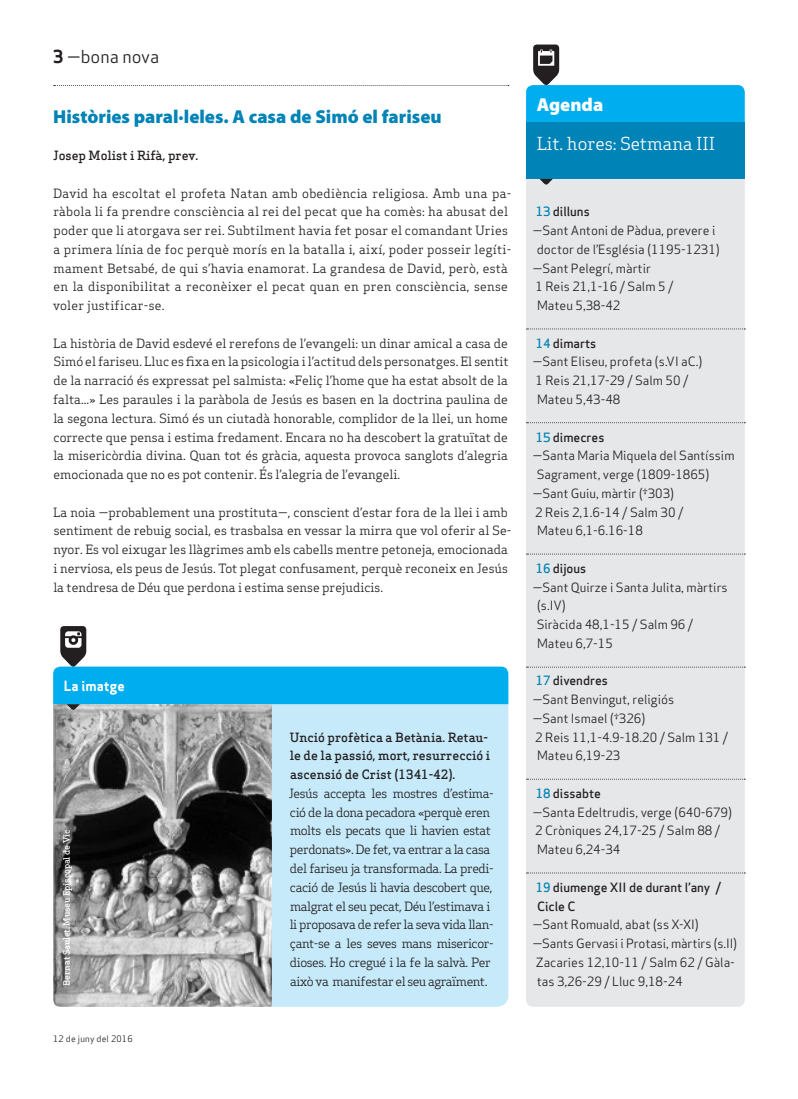
<style>
.page{position:relative;width:798px;height:1099px;background:#fff}
.page>*{position:absolute;margin:0;border:0;box-sizing:border-box;transform-origin:0 0}
.Titular_Petit{font:900 18.75px "Myriad Pro";color:#0083b6}
.Titular_Secció{font:900 18.75px "Myriad Pro";color:#fff}
.Subtitol_Secció{font:17.5px "Apex Serif";color:#fff}
.Capçalera{font:17.5px "Apex Sans Book T";color:#231f20}
.Titular_Secció_Petit{font:13.75px "Apex Sans Bold T";color:#fff}
.Text_General{font:12.5px/18.8px "Apex Serif";color:#231f20;text-align:justify}
.Text_General-2{font:12.5px/18.8px "Apex Sans Book T";color:#231f20}
.Text_General-3{font:12.5px/18.8px "Apex Serif";letter-spacing:.02em;color:#231f20}
.Text_General-4{font:12.5px/18.8px "Apex Serif";letter-spacing:-.035em;color:#231f20}
.Text_General-5{font:12.5px/18.8px "Apex Sans Medium T";color:#231f20}
.Text_General-6{font:500 12.5px/18.8px "Apex Serif";color:#231f20}
.Autors{font:500 12.5px "Apex Serif";color:#231f20}
.Peus_fotos{font:500 8.75px "Apex Serif";letter-spacing:-.015em;color:#fff}
.Data_Peu{font:8.75px "Apex Sans Book T";letter-spacing:.02em;color:#231f20}
.s1{font-family:"Apex Sans Bold T"}
.s2{color:#0083b6}
</style>
<div class="page">
<div style="left:526px;top:179px;width:218px;height:827px;background:#e6e7e9"></div>
<svg style="left:526px;top:328px;width:219px;height:1px"></svg>
<svg style="left:526px;top:553px;width:219px;height:1px"></svg>
<svg style="left:526px;top:666px;width:219px;height:1px"></svg>
<svg style="left:526px;top:422px;width:219px;height:1px"></svg>
<svg style="left:526px;top:778px;width:219px;height:1px"></svg>
<svg style="left:526px;top:872px;width:219px;height:1px"></svg>
<svg style="left:54px;top:85px;width:454px;height:1px"></svg>
<div style="left:526px;top:123px;width:218px;height:56px;background:#0083b6"></div>
<svg style="left:526px;top:45px;width:218px;height:78px"></svg>
<svg style="left:539px;top:179px;width:13px;height:6px"></svg>
<div style="left:53px;top:666px;width:455px;height:340px;background:#c6eafa;border-radius:11px"></div>
<img style="left:53px;top:710px;width:219px;height:296px">
<svg style="left:53px;top:626px;width:455px;height:84px"></svg>
<p class="Capçalera" style="left:53px;top:46px;width:107px"><span class="s1">3</span> —bona nova</p>
<p class="Titular_Petit" style="left:53px;top:104px;width:390px">Històries paral·leles. A casa de Simó el fariseu</p>
<p class="Autors" style="left:53px;top:148px;width:146px">Josep Molist i Rifà, prev.</p>
<p class="Text_General-3" style="left:53px;top:183px;width:459px">David ha escoltat el profeta Natan amb obediència religiosa. Amb una pa&shy;ràbola li fa prendre consciència al rei del pecat que ha comès: ha abusat del poder que li atorgava ser rei. Subtilment havia fet posar el comandant Uries a primera línia de foc perquè morís en la batalla i, així, poder posseir legíti&shy;mament Betsabé, de qui s’havia enamorat. La grandesa de David, però, està en la disponibilitat a reconèixer el pecat quan en pren consciència, sense voler justificar-se.</p>
<p class="Text_General" style="left:53px;top:333px;width:457px">La història de David esdevé el rerefons de l’evangeli: un dinar amical a casa de Simó el fariseu. Lluc es fixa en la psicologia i l’actitud dels personatges. El sentit de la narració és expressat pel salmista: «Feliç l’home que ha estat absolt de la falta...» Les paraules i la paràbola de Jesús es basen en la doctrina paulina de la segona lectura. Simó és un ciutadà honorable, complidor de la llei, un home correcte que pensa i estima fredament. Encara no ha descobert la gratuïtat de la misericòrdia divina. Quan tot és gràcia, aquesta provoca sanglots d’alegria emocionada que no es pot contenir. És l’alegria de l’evangeli.</p>
<p class="Text_General" style="left:53px;top:502px;width:459px;text-align:left">La noia —probablement una prostituta—, conscient d’estar fora de la llei i amb sentiment de rebuig social, es trasbalsa en vessar la mirra que vol oferir al Se&shy;nyor. Es vol eixugar les llàgrimes amb els cabells mentre petoneja, emocionada i nerviosa, els peus de Jesús. Tot plegat confusament, perquè reconeix en Jesús la tendresa de Déu que perdona i estima sense prejudicis.</p>
<p class="Titular_Secció_Petit" style="left:64px;top:677px;width:62px">La imatge</p>
<p class="Peus_fotos" style="left:61px;top:985px;width:157px;rotate:-90deg">Bernat Saulet. Museu Episcopal de Vic</p>
<p class="Data_Peu" style="left:53px;top:1032px;width:81px">12 de juny del 2016</p>
<p class="Text_General-6" style="left:290px;top:727px;width:202px">Unció profètica a Betània. Retau&shy;le de la passió, mort, resurrecció i ascensió de Crist (1341-42).</p>
<p class="Text_General-4" style="left:289px;top:783px;width:206px">Jesús accepta les mostres d’estima&shy;ció de la dona pecadora «perquè eren molts els pecats que li havien estat perdonats». De fet, va entrar a la casa del fariseu ja transformada. La predi&shy;cació de Jesús li havia descobert que, malgrat el seu pecat, Déu l’estimava i li proposava de refer la seva vida llan&shy;çant-se a les seves mans misericor&shy;dioses. Ho cregué i la fe la salvà. Per</p>
<p class="Text_General-4" style="left:290px;top:971px;width:199px">això va manifestar el seu agraïment.</p>
<p class="Titular_Secció" style="left:536px;top:92px;width:68px">Agenda</p>
<p class="Subtitol_Secció" style="left:536px;top:133px;width:180px">Lit. hores: Setmana III</p>
<p class="Text_General-5" style="left:535px;top:202px;width:55px"><span class="s2">13</span> dilluns</p>
<p class="Text_General-2" style="left:532px;top:221px;width:188px;text-align:center">—Sant Antoni de Pàdua, prevere i doctor de l’Església (1195-1231)</p>
<p class="Text_General-2" style="left:532px;top:258px;width:120px">—Sant Pelegrí, màrtir</p>
<p class="Text_General-2" style="left:535px;top:277px;width:139px">1 Reis 21,1-16 / Salm 5 /</p>
<p class="Text_General-2" style="left:537px;top:296px;width:85px">Mateu 5,38-42</p>
<p class="Text_General-5" style="left:535px;top:333px;width:62px"><span class="s2">14</span> dimarts</p>
<p class="Text_General-2" style="left:532px;top:352px;width:171px">—Sant Eliseu, profeta (s.VI aC.)</p>
<p class="Text_General-2" style="left:535px;top:371px;width:154px">1 Reis 21,17-29 / Salm 50 /</p>
<p class="Text_General-2" style="left:537px;top:390px;width:85px">Mateu 5,43-48</p>
<p class="Text_General-5" style="left:535px;top:427px;width:70px"><span class="s2">15</span> dimecres</p>
<p class="Text_General-2" style="left:536px;top:446px;width:199px;text-indent:-4px">—Santa Maria Miquela del Santíssim<br>Sagrament, verge (1809-1865)</p>
<p class="Text_General-2" style="left:532px;top:483px;width:143px">—Sant Guiu, màrtir (†303)</p>
<p class="Text_General-2" style="left:535px;top:502px;width:149px">2 Reis 2,1.6-14 / Salm 30 /</p>
<p class="Text_General-2" style="left:537px;top:521px;width:107px">Mateu 6,1-6.16-18</p>
<p class="Text_General-5" style="left:535px;top:558px;width:52px"><span class="s2">16</span> dijous</p>
<p class="Text_General-2" style="left:537px;top:577px;width:192px;text-indent:-4px">—Sant Quirze i Santa Julita, màrtirs (s.IV)</p>
<p class="Text_General-2" style="left:536px;top:615px;width:158px">Siràcida 48,1-15 / Salm 96 /</p>
<p class="Text_General-2" style="left:537px;top:633px;width:77px">Mateu 6,7-15</p>
<p class="Text_General-5" style="left:535px;top:671px;width:74px"><span class="s2">17</span> divendres</p>
<p class="Text_General-2" style="left:532px;top:690px;width:143px">—Sant Benvingut, religiós</p>
<p class="Text_General-2" style="left:532px;top:708px;width:114px">—Sant Ismael (†326)</p>
<p class="Text_General-2" style="left:535px;top:727px;width:194px">2 Reis 11,1-4.9-18.20 / Salm 131 /<br>Mateu 6,19-23</p>
<p class="Text_General-5" style="left:535px;top:783px;width:67px"><span class="s2">18</span> dissabte</p>
<p class="Text_General-2" style="left:532px;top:802px;width:201px">—Santa Edeltrudis, verge (640-679)</p>
<p class="Text_General-2" style="left:535px;top:821px;width:186px">2 Cròniques 24,17-25 / Salm 88 /<br>Mateu 6,24-34</p>
<p class="Text_General-5" style="left:535px;top:877px;width:187px"><span class="s2">19</span> diumenge XII de durant l’any /<br>Cicle C</p>
<p class="Text_General-2" style="left:532px;top:915px;width:167px">—Sant Romuald, abat (ss X-XI)</p>
<p class="Text_General-2" style="left:532px;top:933px;width:206px">—Sants Gervasi i Protasi, màrtirs (s.II)</p>
<p class="Text_General-2" style="left:535px;top:952px;width:200px">Zacaries 12,10-11 / Salm 62 / Gàla&shy;tas 3,26-29 / Lluc 9,18-24</p>
</div>
